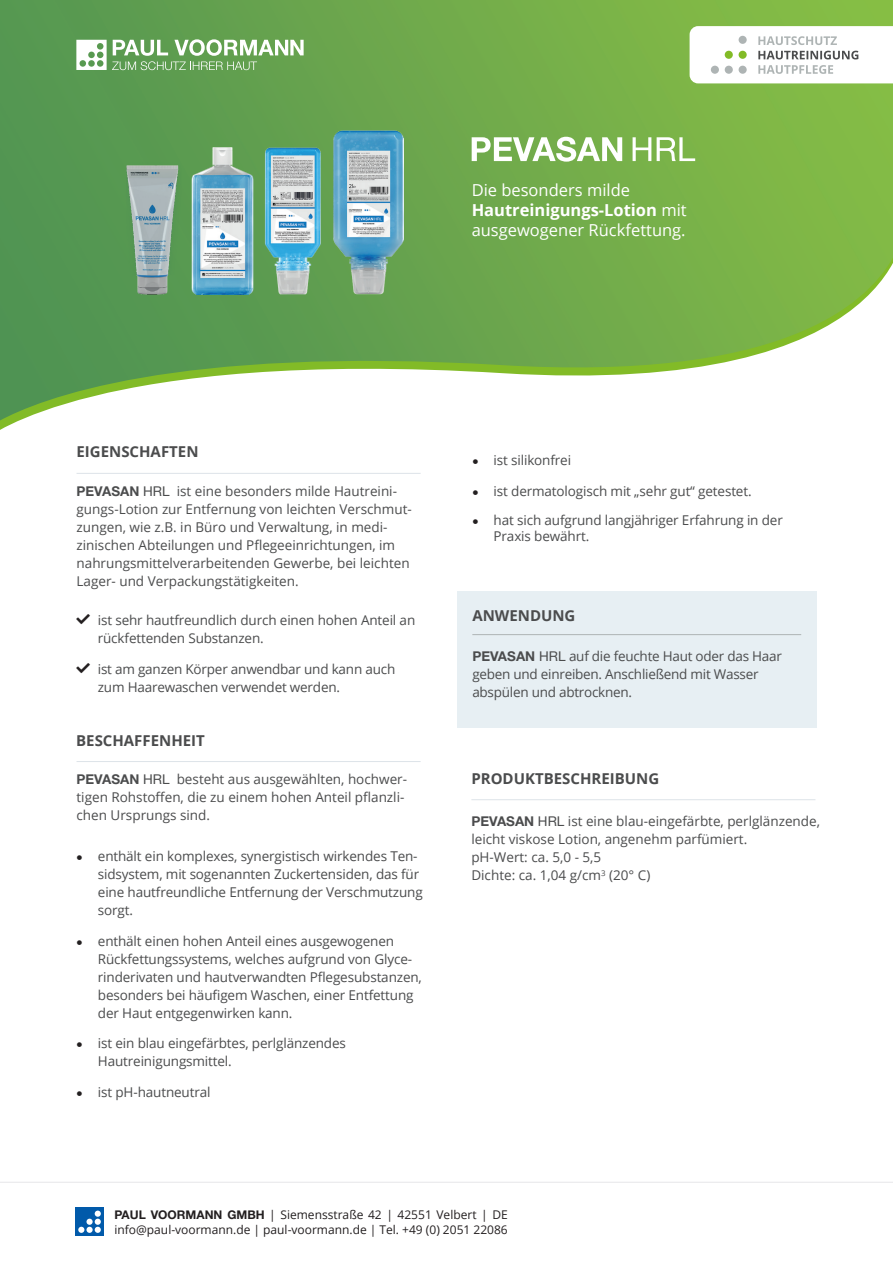
<style>
.page{position:relative;width:893px;height:1263px;background:#fff}
.page>*{position:absolute;margin:0;border:0;box-sizing:border-box;transform-origin:0 0}
.t1{font:16.5px "Open Sans";color:#fff}
.t2{font:700 16.5px "Open Sans";color:#fff}
.t3{font:700 15px "Open Sans";color:#4b4c4d}
.t4{font:13.5px/18px "Open Sans";letter-spacing:-.01em;color:#4b4c4d}
.t5{font:12px "Open Sans";color:#231f20}
.s1{font-weight:400}
.s2{font-family:"Helvetica Neue LT Std";font-weight:700}
.s3{font-family:"Helvetica Neue LT Std"}
.s4{font-family:"Entypo";color:#231f20}
</style>
<div class="page">
<img style="left:0;top:0;width:893px;height:420px">
<svg style="left:690px;top:26px;width:203px;height:57px"></svg>
<div style="left:457px;top:591px;width:359px;height:137px;background:#e7eff3"></div>
<hr style="left:472px;top:634px;width:329px;height:1px;background:#aeb4b4">
<hr style="left:77px;top:473px;width:344px;height:1px;background:#dde3e8">
<hr style="left:77px;top:761px;width:344px;height:1px;background:#dde3e8">
<svg style="left:76px;top:39px;width:228px;height:31px"></svg>
<svg style="left:0;top:1182px;width:893px;height:1px"></svg>
<div style="left:75px;top:1207px;width:29px;height:29px;background:#015aaa"></div>
<div style="left:86px;top:1227px;width:7px;height:6px;background:#fff;border-radius:50%"></div>
<svg style="left:78px;top:1227px;width:6px;height:6px"></svg>
<svg style="left:95px;top:1219px;width:6px;height:14px"></svg>
<div style="left:86px;top:1219px;width:7px;height:6px;background:#fff;border-radius:50%"></div>
<div style="left:95px;top:1210px;width:6px;height:7px;background:#fff;border-radius:50%"></div>
<img style="left:60px;top:82px;width:344px;height:212px">
<hr style="left:471px;top:799px;width:344px;height:1px;background:#dde3e8">
<svg style="left:633px;top:137px;width:18px;height:24px"></svg>
<svg style="left:657px;top:137px;width:38px;height:24px"></svg>
<svg style="left:472px;top:137px;width:150px;height:25px"></svg>
<p class="t1" style="left:472px;top:179px;width:160px">Die besonders milde</p>
<p class="t2" style="left:472px;top:198px;width:217px">Hautreinigungs-Lotion <span class="s1">mit</span></p>
<p class="t1" style="left:472px;top:219px;width:216px">ausgewogener Rückfettung.</p>
<p class="t3" style="left:77px;top:441px;width:123px">EIGENSCHAFTEN</p>
<p class="t4" style="left:77px;top:482px;width:337px"><span class="s2">PEVASAN</span> <span class="s3">HRL</span> ist eine besonders milde Hautreini&shy;gungs-Lotion zur Entfernung von leichten Verschmut&shy;zungen, wie z.B. in Büro und Verwaltung, in medi&shy;zinischen Abteilungen und Pflegeeinrichtungen, im nahrungsmittelverarbeitenden Gewerbe, bei leichten Lager- und Verpackungstätigkeiten.</p>
<p class="t4" style="left:98px;top:611px;width:319px">ist sehr hautfreundlich durch einen hohen Anteil an rückfettenden Substanzen.</p>
<p class="t4" style="left:98px;top:659px;width:299px">ist am ganzen Körper anwendbar und kann auch zum Haarewaschen verwendet werden.</p>
<p class="t3" style="left:76px;top:730px;width:130px">BESCHAFFENHEIT</p>
<p class="t4" style="left:472px;top:451px;width:100px"><span class="s4">}</span> ist silikonfrei</p>
<p class="t4" style="left:472px;top:481px;width:281px"><span class="s4">}</span> ist dermatologisch mit „sehr gut“ getestet.</p>
<p class="t4" style="left:494px;top:511px;width:291px;line-height:16.5px;text-indent:-21px"><span class="s4">}</span> hat sich aufgrund langjähriger Erfahrung in der<br>Praxis bewährt.</p>
<p class="t3" style="left:472px;top:605px;width:105px">ANWENDUNG</p>
<p class="t4" style="left:472px;top:647px;width:311px"><span class="s2">PEVASAN</span> <span class="s3">HRL</span> auf die feuchte Haut oder das Haar</p>
<p class="t4" style="left:472px;top:665px;width:288px">geben und einreiben. Anschließend mit Wasser</p>
<p class="t4" style="left:472px;top:683px;width:161px">abspülen und abtrocknen.</p>
<p class="t4" style="left:77px;top:770px;width:332px"><span class="s2">PEVASAN</span> <span class="s3">HRL</span> besteht aus ausgewählten, hochwer&shy;tigen Rohstoffen, die zu einem hohen Anteil pflanzli&shy;chen Ursprungs sind.</p>
<p class="t3" style="left:471px;top:768px;width:189px">PRODUKTBESCHREIBUNG</p>
<p class="t4" style="left:471px;top:812px;width:350px"><span class="s2">PEVASAN</span> <span class="s3">HRL</span> ist eine blau-eingefärbte, perlglänzende, leicht viskose Lotion, angenehm parfümiert.<br>pH-Wert: ca. 5,0 - 5,5</p>
<p class="t4" style="left:471px;top:866px;width:181px">Dichte: ca. 1,04 g/cm<sup>3</sup> (20° C)</p>
<p class="t4" style="left:98px;top:846px;width:326px;text-indent:-21px"><span class="s4">}</span> enthält ein komplexes, synergistisch wirkendes Ten&shy;sidsystem, mit sogenannten Zuckertensiden, das für eine hautfreundliche Entfernung der Verschmutzung sorgt.</p>
<p class="t4" style="left:98px;top:931px;width:325px;text-indent:-21px"><span class="s4">}</span> enthält einen hohen Anteil eines ausgewogenen Rückfettungssystems, welches aufgrund von Glyce&shy;rinderivaten und hautverwandten Pflegesubstanzen, besonders bei häufigem Waschen, einer Entfettung der Haut entgegenwirken kann.</p>
<p class="t4" style="left:98px;top:1034px;width:250px;text-indent:-21px"><span class="s4">}</span> ist ein blau eingefärbtes, perlglänzendes<br>Hautreinigungsmittel.</p>
<p class="t4" style="left:77px;top:1083px;width:135px"><span class="s4">}</span> ist pH-hautneutral</p>
<p class="t5" style="left:114px;top:1206px;width:395px"><span class="s2">PAUL VOORMANN GMBH</span> | Siemensstraße 42 | 42551 Velbert | DE</p>
<p class="t5" style="left:114px;top:1221px;width:395px">info@paul-voormann.de | paul-voormann.de | Tel. +49 (0) 2051 22086</p>
</div>
